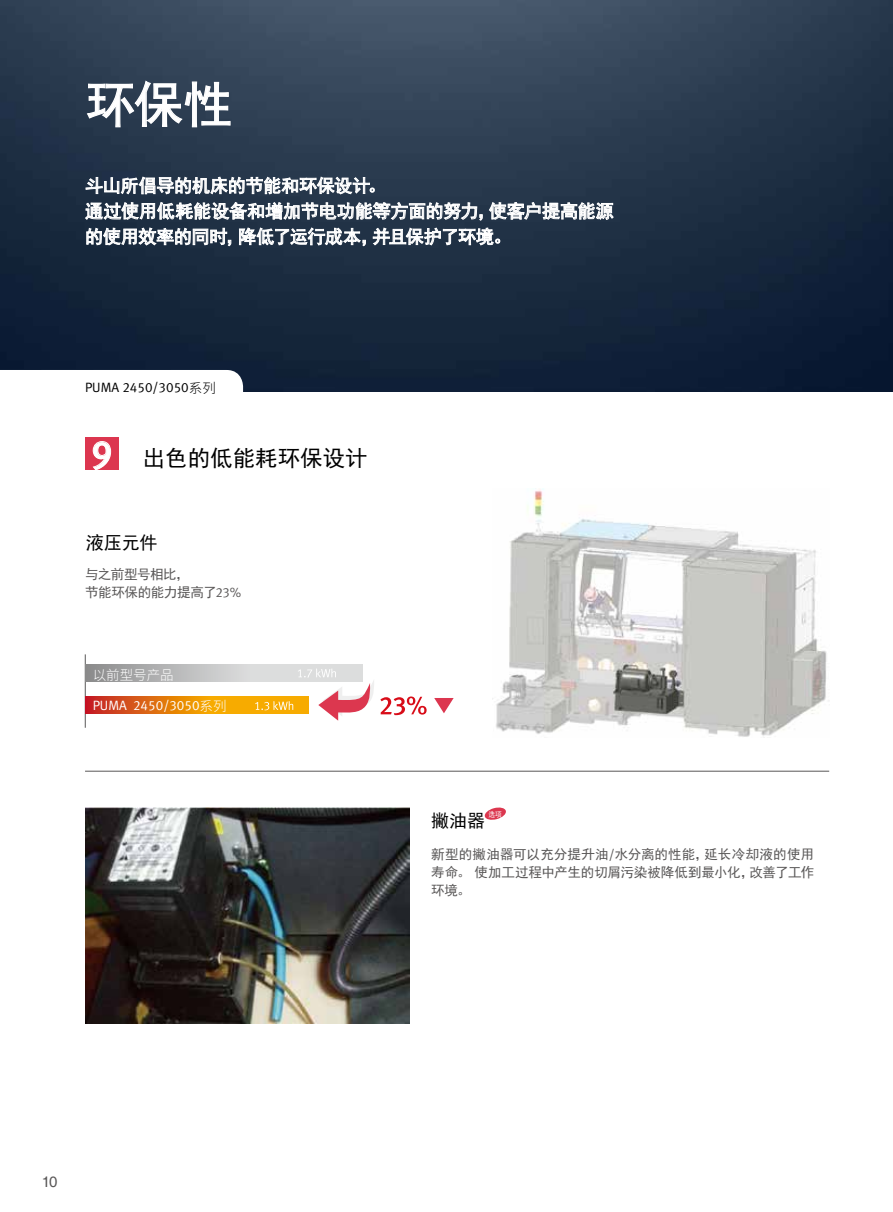
<style>
.page{position:relative;width:893px;height:1212px;background:#fff}
.page>*{position:absolute;margin:0;border:0;box-sizing:border-box;transform-origin:0 0}
.t1{font:49.5px "Sim Hei";color:#fff}
.t2{font:22.5px "Sim Hei";color:#000}
.t3{font:21px "Meta Normal LF";color:#fff}
.t4{font:18px/25.5px "Sim Hei";letter-spacing:-.015em;color:#fff}
.t5{font:18px "Sim Hei";letter-spacing:-.01em;color:#000}
.t6{font:15px "Helvetica";color:#595757}
.t7{font:13.5px/18px "Sim Hei";letter-spacing:-.02em;color:#595757}
.t8{font:13.5px "Meta Normal LF";color:#fff}
.t9{font:13.5px "Meta Normal LF";color:#000}
.t10{font:300 13.5px "Source Han Sans CN";color:#fff}
.t11{font:7.5px "Sim Hei";color:#fff;scale:.9 1}
.s1{font-family:"Source Han Sans CN";font-weight:300}
.s2{font-family:"Meta Medium LF";font-size:38.55px}
.s3{font-family:"Meta Normal LF";font-size:13.35px}
.s4{font-family:"Meta Normal LF"}
</style>
<div class="page">
<svg style="left:380px;top:696px;width:47px;height:19px"></svg>
<hr style="left:85px;top:654px;width:1px;height:74px;background:#595757">
<svg style="left:85px;top:664px;width:277px;height:17px;background:#b9baba"></svg>
<svg style="left:85px;top:697px;width:170px;height:17px;background:#e2770c"></svg>
<svg style="left:255px;top:668px;width:119px;height:53px"></svg>
<svg style="left:434px;top:698px;width:20px;height:15px"></svg>
<img style="left:496px;top:489px;width:333px;height:248px">
<img style="left:0;top:0;width:893px;height:391px">
<svg style="left:0;top:370px;width:243px;height:21px"></svg>
<svg style="left:85px;top:176px;width:529px;height:88px;background:#4f5c6c"></svg>
<svg style="left:86px;top:79px;width:145px;height:49px;background:#566474"></svg>
<hr style="left:85px;top:771px;width:744px;height:1px;background:#595757">
<img style="left:86px;top:807px;width:324px;height:216px">
<svg style="left:484px;top:807px;width:22px;height:13px"></svg>
<div style="left:85px;top:437px;width:34px;height:33px;background:#dc364f"></div>
<svg style="left:92px;top:441px;width:19px;height:29px"></svg>
<h1 class="t1" style="left:86px;top:79px;width:149px">环保性</h1>
<h3 class="t4" style="left:85px;top:173px;width:530px">斗山所倡导的机床的节能和环保设计。<br>通过使用低耗能设备和增加节电功能等方面的努力，使客户提高能源的使用效率的同时，降低了运行成本，并且保护了环境。</h3>
<p class="t9" style="left:85px;top:380px;width:132px">PUMA 2450/3050<span class="s1">系列</span></p>
<h3 class="t3" style="left:88px;top:445px;width:26px">1<span class="s2">9</span></h3>
<h2 class="t2" style="left:143px;top:446px;width:226px">出色的低能耗环保设计</h2>
<h3 class="t5" style="left:86px;top:533px;width:73px">液压元件</h3>
<p class="t7" style="left:85px;top:566px;width:158px">与之前型号相比，<br>节能环保的能力提高了<span class="s3">23</span><span class="s4">%</span></p>
<p class="t10" style="left:93px;top:668px;width:83px">以前型号产品</p>
<p class="t8" style="left:93px;top:698px;width:135px">PUMA 2450/3050<span class="s1">系列</span></p>
<p class="t11" style="left:488px;top:810px;width:16px">选项</p>
<h3 class="t5" style="left:431px;top:811px;width:55px">撇油器</h3>
<p class="t7" style="left:431px;top:845px;width:385px;text-align:justify">新型的撇油器可以充分提升油<span class="s4">/</span>水分离的性能，延长冷却液的使用寿命。使加工过程中产生的切屑污染被降低到最小化，改善了工作环境。</p>
<p class="t6" style="left:42px;top:1173px;width:17px">10</p>
</div>
